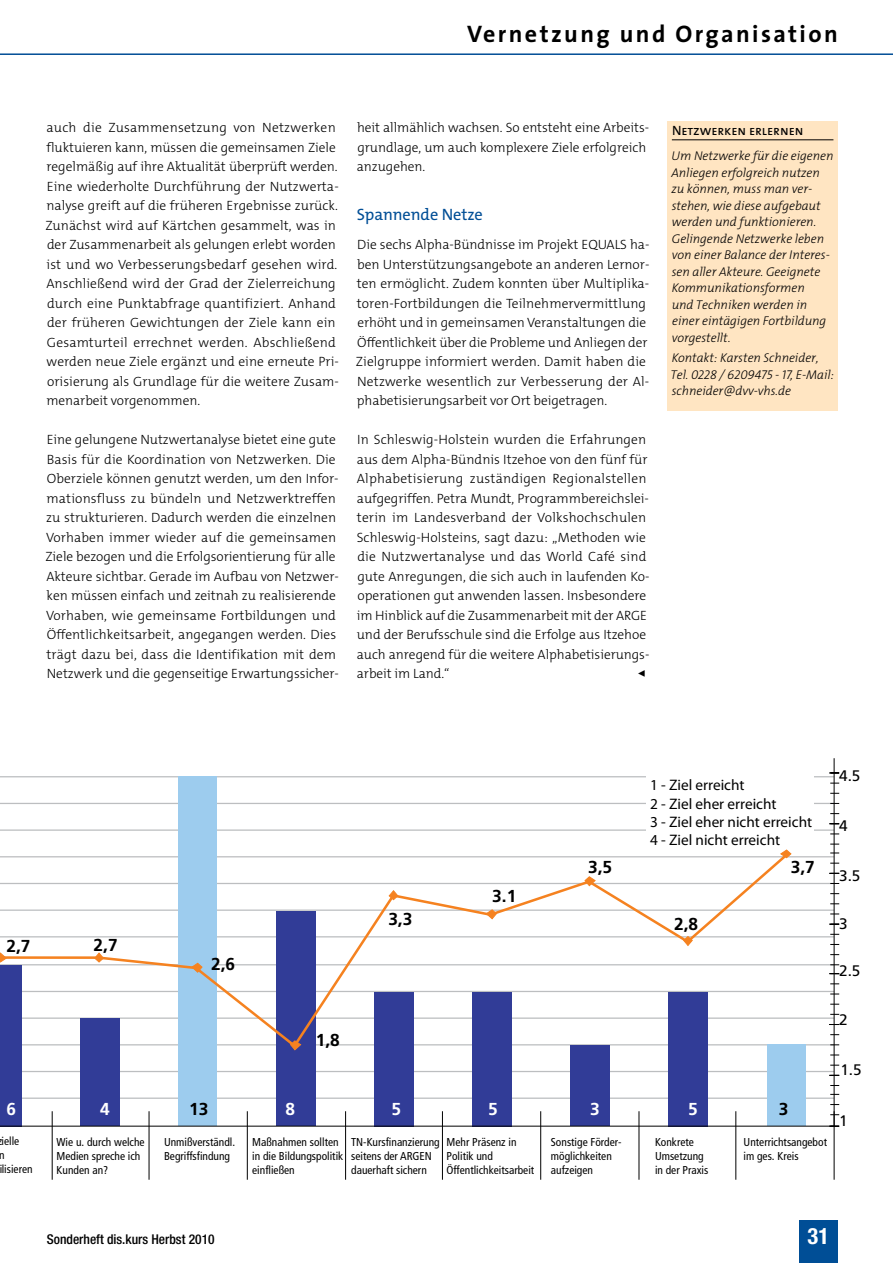
<style>
.page{position:relative;width:893px;height:1263px;background:#fff}
.page>*{position:absolute;margin:0;border:0;box-sizing:border-box;transform-origin:0 0}
.t1{font:700 24px "The Sans";letter-spacing:.1em;color:#000}
.t2{font:700 condensed 22.5px "Helvetica Neue";color:#fff}
.t3{font:700 17.85px "Frutiger 65";color:#000}
.t4{font:700 17.85px "Frutiger 65";color:#fff}
.t5{font:16.5px "The Mix Os F";color:#004e96}
.t6{font:15.3px/18.3px "Myriad Pro";color:#000}
.t7{font:15.3px "Frutiger 55 Roman";color:#000}
.t8{font:300 13.5px/19.5px "The Mix Os F";color:#000}
.t9{font:500 condensed 13.5px "Helvetica Neue";color:#000}
.t10{font:13.5px "The Mix Caps";color:#000}
.t11{font:italic 300 12.75px/16.5px "The Mix Os F";color:#000}
.t12{font:condensed 11.4px/13.8px "Frutiger";color:#000}
</style>
<div class="page">
<div style="left:799px;top:1220px;width:38px;height:43px;background:#004e96"></div>
<hr style="left:0;top:53px;width:893px;height:2px;background:#004e96">
<hr style="left:0;top:776px;width:834px;height:1px;background:#bcbec0">
<hr style="left:0;top:803px;width:834px;height:1px;background:#bcbec0">
<hr style="left:0;top:829px;width:834px;height:2px;background:#bcbec0">
<hr style="left:0;top:856px;width:834px;height:1px;background:#bcbec0">
<div style="left:646px;top:774px;width:168px;height:76px;background:#fff"></div>
<hr style="left:0;top:883px;width:834px;height:1px;background:#bcbec0">
<hr style="left:0;top:909px;width:834px;height:2px;background:#bcbec0">
<hr style="left:0;top:936px;width:834px;height:1px;background:#bcbec0">
<hr style="left:0;top:964px;width:834px;height:1px;background:#bcbec0">
<hr style="left:0;top:991px;width:834px;height:1px;background:#bcbec0">
<hr style="left:0;top:1017px;width:834px;height:2px;background:#bcbec0">
<hr style="left:0;top:1044px;width:834px;height:1px;background:#bcbec0">
<hr style="left:0;top:1071px;width:834px;height:1px;background:#bcbec0">
<hr style="left:0;top:1097px;width:834px;height:2px;background:#bcbec0">
<div style="left:0;top:965px;width:22px;height:161px;background:#313c97"></div>
<div style="left:81px;top:1019px;width:39px;height:107px;background:#313c97"></div>
<div style="left:277px;top:911px;width:39px;height:215px;background:#313c97"></div>
<div style="left:375px;top:992px;width:39px;height:134px;background:#313c97"></div>
<div style="left:473px;top:992px;width:39px;height:134px;background:#313c97"></div>
<div style="left:571px;top:1045px;width:39px;height:81px;background:#313c97"></div>
<div style="left:669px;top:992px;width:39px;height:134px;background:#313c97"></div>
<div style="left:767px;top:1045px;width:38px;height:81px;background:#9dccee"></div>
<div style="left:178px;top:777px;width:39px;height:349px;background:#9dccee"></div>
<hr style="left:834px;top:758px;width:1px;height:368px;background:#000">
<hr style="left:0;top:1126px;width:834px;height:1px;background:#000">
<hr style="left:0;top:1111px;width:1px;height:69px;background:#000">
<hr style="left:52px;top:1111px;width:1px;height:69px;background:#000">
<hr style="left:149px;top:1111px;width:1px;height:69px;background:#000">
<hr style="left:247px;top:1111px;width:1px;height:69px;background:#000">
<hr style="left:345px;top:1111px;width:1px;height:69px;background:#000">
<hr style="left:442px;top:1111px;width:1px;height:69px;background:#000">
<hr style="left:540px;top:1111px;width:1px;height:69px;background:#000">
<hr style="left:638px;top:1111px;width:1px;height:69px;background:#000">
<hr style="left:735px;top:1111px;width:1px;height:69px;background:#000">
<hr style="left:834px;top:1111px;width:1px;height:69px;background:#000">
<svg style="left:0;top:849px;width:792px;height:207px"></svg>
<div style="left:668px;top:121px;width:170px;height:289px;background:#ffe5c2"></div>
<hr style="left:672px;top:139px;width:161px;height:1px;background:#000">
<h1 class="t1" style="left:467px;top:14px;width:372px">Vernetzung und Organisation</h1>
<p class="t8" style="left:45px;top:118px;width:295px">auch die Zusammensetzung von Netzwerken fluktuieren kann, müssen die gemeinsamen Ziele regelmäßig auf ihre Aktualität überprüft werden.<br>Eine wiederholte Durchführung der Nutzwerta&shy;nalyse greift auf die früheren Ergebnisse zurück.<br>Zunächst wird auf Kärtchen gesammelt, was in der Zusammenarbeit als gelungen erlebt worden ist und wo Verbesserungsbedarf gesehen wird.<br>Anschließend wird der Grad der Zielerreichung durch eine Punktabfrage quantifiziert. Anhand der früheren Gewichtungen der Ziele kann ein Gesamturteil errechnet werden. Abschließend werden neue Ziele ergänzt und eine erneute Pri&shy;orisierung als Grundlage für die weitere Zusam&shy;menarbeit vorgenommen.</p>
<p class="t8" style="left:45px;top:430px;width:295px">Eine gelungene Nutzwertanalyse bietet eine gute Basis für die Koordination von Netzwerken. Die Oberziele können genutzt werden, um den Infor&shy;mationsfluss zu bündeln und Netzwerktreffen zu strukturieren. Dadurch werden die einzelnen Vorhaben immer wieder auf die gemeinsamen Ziele bezogen und die Erfolgsorientierung für alle Akteure sichtbar. Gerade im Aufbau von Netzwer&shy;ken müssen einfach und zeitnah zu realisierende Vorhaben, wie gemeinsame Fortbildungen und Öffentlichkeitsarbeit, angegangen werden. Dies trägt dazu bei, dass die Identifikation mit dem Netzwerk und die gegenseitige Erwartungssicher-</p>
<p class="t8" style="left:357px;top:118px;width:294px">heit allmählich wachsen. So entsteht eine Arbeits&shy;grundlage, um auch komplexere Ziele erfolgreich anzugehen.</p>
<p class="t5" style="left:357px;top:204px;width:128px">Spannende Netze</p>
<p class="t8" style="left:356px;top:235px;width:295px">Die sechs Alpha-Bündnisse im Projekt EQUALS ha&shy;ben Unterstützungsangebote an anderen Lernor&shy;ten ermöglicht. Zudem konnten über Multiplika&shy;toren-Fortbildungen die Teilnehmervermittlung erhöht und in gemeinsamen Veranstaltungen die Öffentlichkeit über die Probleme und Anliegen der Zielgruppe informiert werden. Damit haben die Netzwerke wesentlich zur Verbesserung der Al&shy;phabetisierungsarbeit vor Ort beigetragen.</p>
<p class="t8" style="left:357px;top:430px;width:294px">In Schleswig-Holstein wurden die Erfahrungen aus dem Alpha-Bündnis Itzehoe von den fünf für Alphabetisierung zuständigen Regionalstellen aufgegriffen. Petra Mundt, Programmbereichslei&shy;terin im Landesverband der Volkshochschulen Schleswig-Holsteins, sagt dazu: „Methoden wie die Nutzwertanalyse und das World Café sind gute Anregungen, die sich auch in laufenden Ko&shy;operationen gut anwenden lassen. Insbesondere im Hinblick auf die Zusammenarbeit mit der ARGE und der Berufsschule sind die Erfolge aus Itzehoe auch anregend für die weitere Alphabetisierungs&shy;arbeit im Land.“</p>
<p class="t10" style="left:672px;top:119px;width:133px">Netzwerken erlernen</p>
<p class="t11" style="left:671px;top:148px;width:164px">Um Netzwerke für die eigenen<br>Anliegen erfolgreich nutzen zu können, muss man ver&shy;stehen, wie diese aufgebaut werden und funktionieren.<br>Gelingende Netzwerke leben von einer Balance der Interes&shy;sen aller Akteure. Geeignete<br>Kommunikationsformen<br>und Techniken werden in einer eintägigen Fortbildung vorgestellt.</p>
<p class="t11" style="left:670px;top:350px;width:165px">Kontakt: Karsten Schneider,<br>Tel. 0228 / 6209475 - 17, E-Mail: schneider@dvv-vhs.de</p>
<h3 class="t3" style="left:7px;top:936px;width:26px">2,7</h3>
<h3 class="t3" style="left:94px;top:935px;width:26px">2,7</h3>
<h3 class="t3" style="left:211px;top:954px;width:26px">2,6</h3>
<h3 class="t3" style="left:316px;top:1029px;width:26px">1,8</h3>
<h3 class="t3" style="left:492px;top:886px;width:26px">3.1</h3>
<h3 class="t3" style="left:588px;top:857px;width:26px">3,5</h3>
<p class="t6" style="left:650px;top:776px;width:164px">1 - Ziel erreicht<br>2 - Ziel eher erreicht<br>3 - Ziel eher nicht erreicht<br>4 - Ziel nicht erreicht</p>
<h3 class="t3" style="left:791px;top:857px;width:26px">3,7</h3>
<h3 class="t3" style="left:388px;top:908px;width:26px">3,3</h3>
<h3 class="t3" style="left:674px;top:914px;width:26px">2,8</h3>
<p class="t7" style="left:839px;top:766px;width:23px">4.5</p>
<p class="t7" style="left:839px;top:816px;width:10px">4</p>
<p class="t7" style="left:839px;top:867px;width:23px">3.5</p>
<p class="t7" style="left:839px;top:914px;width:10px">3</p>
<p class="t7" style="left:839px;top:961px;width:23px">2.5</p>
<p class="t7" style="left:839px;top:1010px;width:10px">2</p>
<p class="t7" style="left:840px;top:1061px;width:23px">1.5</p>
<h3 class="t4" style="left:7px;top:1099px;width:11px">6</h3>
<h3 class="t4" style="left:100px;top:1099px;width:11px">4</h3>
<h3 class="t3" style="left:189px;top:1099px;width:21px">13</h3>
<h3 class="t4" style="left:285px;top:1099px;width:11px">8</h3>
<h3 class="t4" style="left:392px;top:1099px;width:11px">5</h3>
<h3 class="t4" style="left:488px;top:1099px;width:11px">5</h3>
<h3 class="t4" style="left:590px;top:1099px;width:11px">3</h3>
<h3 class="t4" style="left:688px;top:1099px;width:11px">5</h3>
<h3 class="t3" style="left:779px;top:1099px;width:11px">3</h3>
<p class="t12" style="left:-1px;top:1135px;width:35px">ielle<br>n ilisieren</p>
<p class="t12" style="left:57px;top:1135px;width:90px">Wie u. durch welche<br>Medien spreche ich<br>Kunden an?</p>
<p class="t12" style="left:164px;top:1135px;width:73px">Unmißverständl.<br>Begriffsfindung</p>
<p class="t12" style="left:252px;top:1135px;width:93px">Maßnahmen sollten in die Bildungspolitik einfließen</p>
<p class="t12" style="left:351px;top:1135px;width:90px">TN-Kursfinanzierung seitens der ARGEN dauerhaft sichern</p>
<p class="t12" style="left:447px;top:1135px;width:89px">Mehr Präsenz in<br>Politik und<br>Öffentlichkeitsarbeit</p>
<p class="t12" style="left:551px;top:1135px;width:72px">Sonstige Förder&shy;möglichkeiten aufzeigen</p>
<p class="t12" style="left:655px;top:1135px;width:55px">Konkrete<br>Umsetzung in der Praxis</p>
<p class="t12" style="left:744px;top:1135px;width:85px">Unterrichtsangebot im ges. Kreis</p>
<p class="t7" style="left:839px;top:1112px;width:10px">1</p>
<p class="t9" style="left:47px;top:1231px;width:169px">Sonderheft dis.kurs Herbst 2010</p>
<h2 class="t2" style="left:807px;top:1222px;width:23px">31</h2>
</div>
